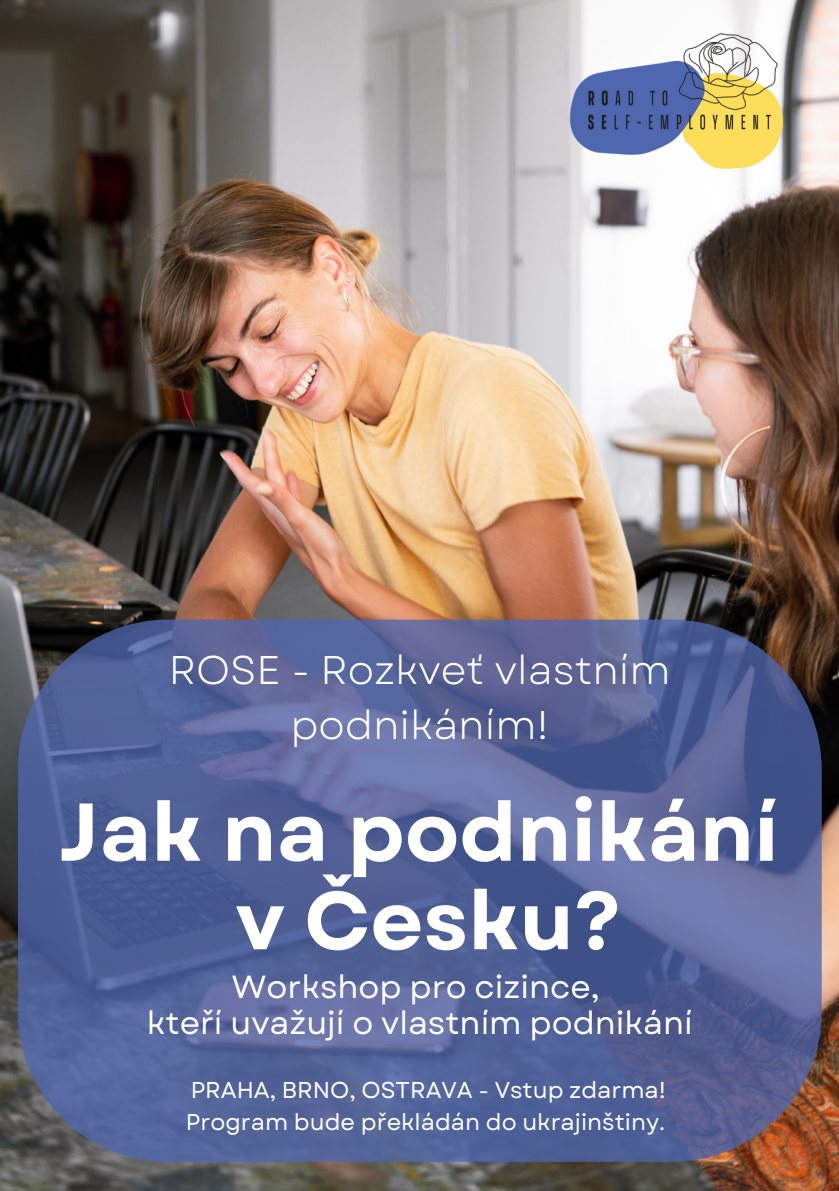
<style>
.page{position:relative;width:839px;height:1191px;background:#fff}
.page>*{position:absolute;margin:0;border:0;box-sizing:border-box;transform-origin:0 0}
.t1{font:700 81.8px "Garet";color:#fff}
.t2{font:40px/55.6px "Garet";color:#fff;text-align:center}
.t3{font:32px "Garet";color:#fff}
.t4{font:23px "Garet";color:#fff}
</style>
<div class="page">
<img style="left:0;top:0;width:838px;height:1191px">
<img style="left:544px;top:27px;width:264px;height:148px">
<svg style="left:18px;top:620px;width:803px;height:542px;background:#556294"></svg>
<p class="t2" style="left:169px;top:642px;width:503px">ROSE - Rozkveť vlastním podnikáním!</p>
<p class="t1" style="left:59px;top:773px;width:721px">Jak na podnikání</p>
<p class="t1" style="left:235px;top:862px;width:387px">v Česku?</p>
<p class="t3" style="left:232px;top:964px;width:369px">Workshop pro cizince,</p>
<p class="t3" style="left:147px;top:1000px;width:547px">kteří uvažují o vlastním podnikání</p>
<p class="t4" style="left:191px;top:1073px;width:476px">PRAHA, BRNO, OSTRAVA - Vstup zdarma!</p>
<p class="t4" style="left:186px;top:1105px;width:480px">Program bude překládán do ukrajinštiny.</p>
</div>
